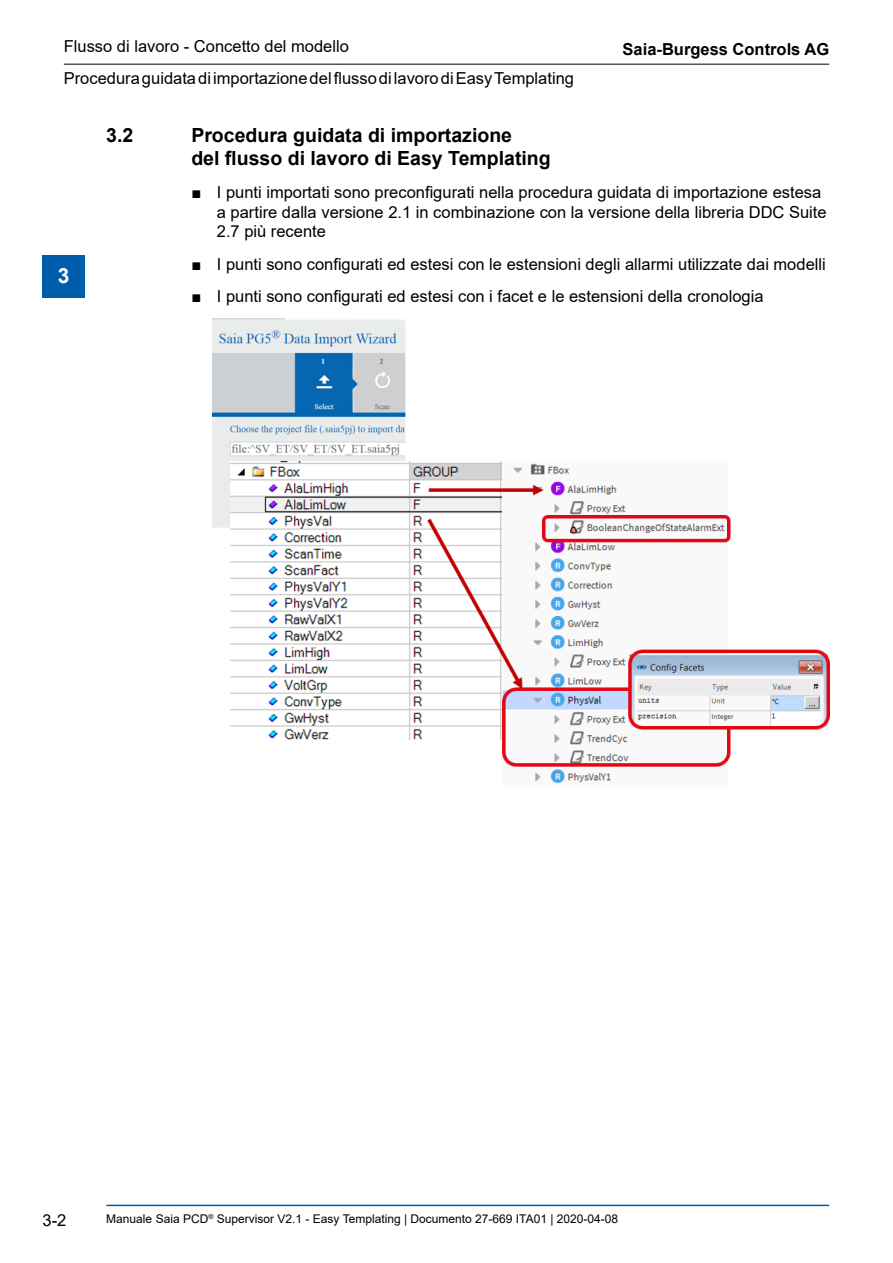
<style>
.page{position:relative;width:893px;height:1263px;background:#fff}
.page>*{position:absolute;margin:0;border:0;box-sizing:border-box;transform-origin:0 0}
.t1{font:700 21px "Arial";color:#fff}
.Ueberschrift_2{font:700 19.5px/23.4px "Arial";color:#000}
.t2{font:16.5px/19.8px "Arial";color:#000}
.t3{font:700 16.5px "Arial";color:#000}
.t4{font:12px "Arial";color:#000}
</style>
<div class="page">
<hr style="left:64px;top:64px;width:765px;height:1px;background:#000">
<hr style="left:106px;top:1205px;width:723px;height:1px;background:#005da9">
<div style="left:43px;top:255px;width:42px;height:43px;background:#005da9"></div>
<img style="left:213px;top:318px;width:616px;height:466px">
<p class="t2" style="left:64px;top:37px;width:287px">Flusso di lavoro - Concetto del modello</p>
<p class="t2" style="left:64px;top:68px;width:512px">Procedura guidata di importazione del flusso di lavoro di Easy Templating</p>
<p class="t3" style="left:623px;top:37px;width:208px">Saia-Burgess Controls AG</p>
<p class="t1" style="left:58px;top:261px;width:13px">3</p>
<p class="Ueberschrift_2" style="left:106px;top:123px;width:29px">3.2</p>
<p class="Ueberschrift_2" style="left:191px;top:123px;width:361px">Procedura guidata di importazione<br>del flusso di lavoro di Easy Templating</p>
<p class="t2" style="left:217px;top:182px;width:611px;text-indent:-26px">■ I punti importati sono preconfigurati nella procedura guidata di importazione estesa a partire dalla versione 2.1 in combinazione con la versione della libreria DDC Suite<br>2.7 più recente</p>
<p class="t2" style="left:191px;top:254px;width:636px">■ I punti sono configurati ed estesi con le estensioni degli allarmi utilizzate dai modelli</p>
<p class="t2" style="left:191px;top:287px;width:574px">■ I punti sono configurati ed estesi con i facet e le estensioni della cronologia</p>
<p class="t2" style="left:43px;top:1210px;width:25px">3-2</p>
<p class="t4" style="left:106px;top:1211px;width:513px">Manuale Saia PCD<sup>®</sup> Supervisor V2.1 - Easy Templating | Documento 27-669 ITA01 | 2020-04-08</p>
</div>
